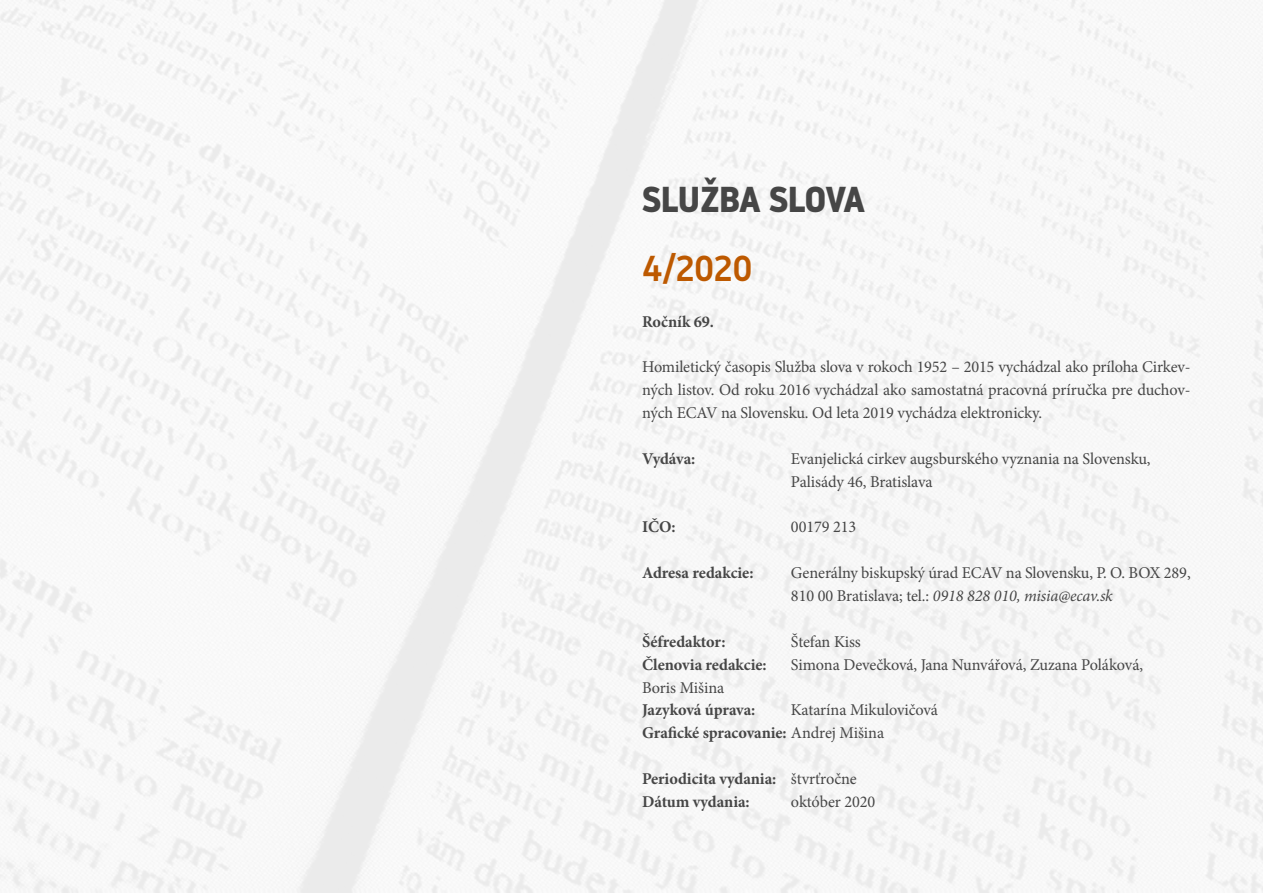
<style>
.page{position:relative;width:1263px;height:893px;background:#fff}
.page>*{position:absolute;margin:0;border:0;box-sizing:border-box;transform-origin:0 0}
.t1{font:700 36px "Noway";letter-spacing:-.03em;color:#464646}
.t2{font:500 36px "Noway";color:#bd5900}
.t3{font:16.5px/22.8px "Minion Pro";letter-spacing:-.01em;color:#464646}
.t4{font:700 16.5px/22.8px "Minion Pro";letter-spacing:-.005em;color:#464646}
.s1{font-style:italic}
.s2{font-weight:700}
.s3{font-weight:400}
</style>
<div class="page">
<h1 class="t1" style="left:642px;top:179px;width:224px">SLUŽBA SLOVA</h1>
<h1 class="t2" style="left:642px;top:243px;width:112px">4/2020</h1>
<p class="t4" style="left:642px;top:310px;width:73px">Ročník 69.</p>
<p class="t3" style="left:642px;top:356px;width:548px;text-align:justify">Homiletický časopis Služba slova v rokoch 1952 – 2015 vychádzal ako príloha Cirkev&shy;ných listov. Od roku 2016 vychádzal ako samostatná pracovná príručka pre duchov&shy;ných ECAV na Slovensku. Od leta 2019 vychádza elektronicky.</p>
<p class="t4" style="left:642px;top:447px;width:55px">Vydáva:</p>
<p class="t3" style="left:791px;top:447px;width:361px">Evanjelická cirkev augsburského vyznania na Slovensku,<br>Palisády 46, Bratislava</p>
<p class="t4" style="left:642px;top:516px;width:35px">IČO:</p>
<p class="t3" style="left:791px;top:516px;width:67px">00179 213</p>
<p class="t4" style="left:642px;top:561px;width:113px">Adresa redakcie:</p>
<p class="t3" style="left:791px;top:562px;width:401px">Generálny biskupský úrad ECAV na Slovensku, P. O. BOX 289,<br>810 00 Bratislava; tel.: <span class="s1">0918 828 010, misia@ecav.sk</span></p>
<p class="t4" style="left:642px;top:630px;width:85px">Šéfredaktor:</p>
<p class="t3" style="left:791px;top:630px;width:71px">Štefan Kiss</p>
<p class="t4" style="left:642px;top:653px;width:126px">Členovia redakcie:</p>
<p class="t3" style="left:791px;top:653px;width:354px">Simona Devečková, Jana Nunvářová, Zuzana Poláková,</p>
<p class="t3" style="left:642px;top:676px;width:84px">Boris Mišina</p>
<p class="t4" style="left:642px;top:699px;width:115px">Jazyková úprava:</p>
<p class="t3" style="left:642px;top:699px;width:297px;text-indent:149px">Katarína Mikulovičová<br><span class="s2">Grafické spracovanie:</span> Andrej Mišina</p>
<p class="t4" style="left:642px;top:767px;width:216px">Periodicita vydania: <span class="s3">štvrťročne<br></span>Dátum vydania:</p>
<p class="t3" style="left:791px;top:790px;width:86px">október 2020</p>
</div>
